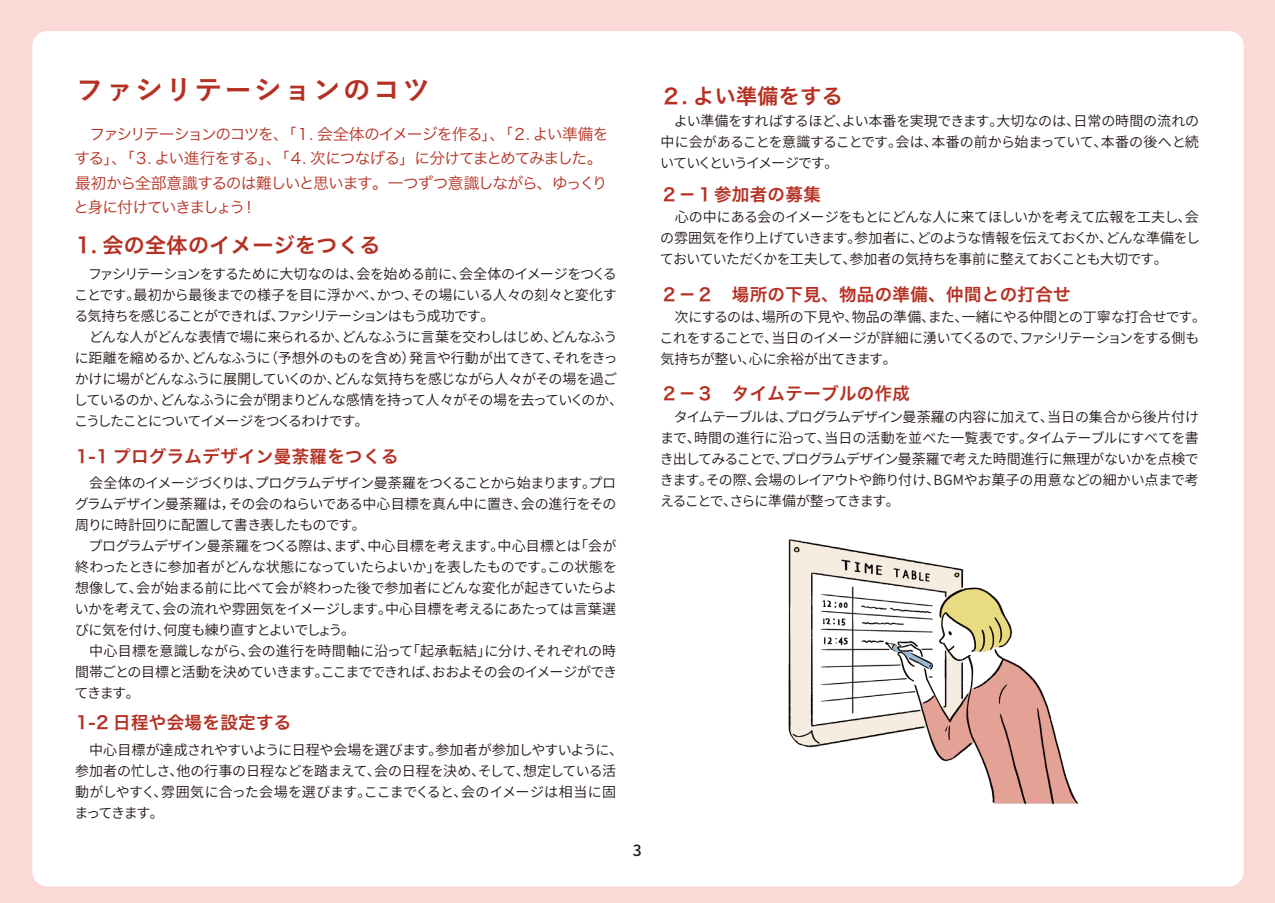
<style>
.page{position:relative;width:1275px;height:903px;background:#fad9d7}
.page>*{position:absolute;margin:0;border:0;box-sizing:border-box;transform-origin:0 0}
.t1{font:700 28px "Yu Go";letter-spacing:.06em;color:#b53022}
.t2{font:21px "Hira Kaku Pro W6";letter-spacing:.02em;color:#b53022}
.t3{font:17.5px "Hira Kaku Pro W6";letter-spacing:.02em;color:#b53022}
.t4{font:15.75px/24.5px "Hira Kaku Pro W3";letter-spacing:-.075em;color:#b53022}
.t5{font:14px/21px "Source Han Sans";letter-spacing:-.04em;color:#221815;text-align:justify}
.t6{font:14px/21px "Source Han Sans";letter-spacing:-.02em;color:#221815}
</style>
<div class="page">
<div style="left:32px;top:31px;width:1212px;height:855px;background:#fff;border-radius:15px"></div>
<img style="left:788px;top:539px;width:291px;height:266px">
<h1 class="t1" style="left:76px;top:74px;width:356px">ファシリテーションのコツ</h1>
<p class="t4" style="left:74px;top:121px;width:537px">　ファシリテーションのコツを、「１. 会全体のイメージを作る」、「２. よい準備をする」、「３. よい進行をする」、「４. 次につなげる」に分けてまとめてみました。最初から全部意識するのは難しいと思います。一つずつ意識しながら、ゆっくりと身に付けていきましょう！</p>
<h2 class="t2" style="left:76px;top:226px;width:306px">1. 会の全体のイメージをつくる</h2>
<p class="t5" style="left:74px;top:263px;width:551px;text-align:left">　ファシリテーションをするために大切なのは、会を始める前に、会全体のイメージをつくることです。最初から最後までの様子を目に浮かべ、かつ、その場にいる人々の刻々と変化する気持ちを感じることができれば、ファシリテーションはもう成功です。<br>　どんな人がどんな表情で場に来られるか、どんなふうに言葉を交わしはじめ、どんなふうに距離を縮めるか、どんなふうに（予想外のものを含め）発言や行動が出てきて、それをきっかけに場がどんなふうに展開していくのか、どんな気持ちを感じながら人々がその場を過ごしているのか、どんなふうに会が閉まりどんな感情を持って人々がその場を去っていくのか、こうしたことについてイメージをつくるわけです。</p>
<p class="t3" style="left:76px;top:440px;width:324px">1-1 プログラムデザイン曼荼羅をつくる</p>
<p class="t5" style="left:74px;top:473px;width:544px;text-align:left">　会全体のイメージづくりは、プログラムデザイン曼荼羅をつくることから始まります。プログラムデザイン曼荼羅は，その会のねらいである中心目標を真ん中に置き、会の進行をその周りに時計回りに配置して書き表したものです。<br>　プログラムデザイン曼荼羅をつくる際は、まず、中心目標を考えます。中心目標とは「会が終わったときに参加者がどんな状態になっていたらよいか」を表したものです。この状態を想像して、会が始まる前に比べて会が終わった後で参加者にどんな変化が起きていたらよいかを考えて、会の流れや雰囲気をイメージします。中心目標を考えるにあたっては言葉選びに気を付け、何度も練り直すとよいでしょう。<br>　中心目標を意識しながら、会の進行を時間軸に沿って「起承転結」に分け、それぞれの時間帯ごとの目標と活動を決めていきます。ここまでできれば、おおよその会のイメージができてきます。</p>
<p class="t3" style="left:76px;top:707px;width:217px">1-2 日程や会場を設定する</p>
<p class="t6" style="left:75px;top:739px;width:550px">　中心目標が達成されやすいように日程や会場を選びます。参加者が参加しやすいように、参加者の忙しさ、他の行事の日程などを踏まえて、会の日程を決め、そして、想定している活動がしやすく、雰囲気に合った会場を選びます。ここまでくると、会のイメージは相当に固まってきます。</p>
<h2 class="t2" style="left:660px;top:77px;width:184px">２. よい準備をする</h2>
<p class="t5" style="left:660px;top:111px;width:540px">　よい準備をすればするほど、よい本番を実現できます。大切なのは、日常の時間の流れの中に会があることを意識することです。会は、本番の前から始まっていて、本番の後へと続いていくというイメージです。</p>
<p class="t3" style="left:660px;top:178px;width:162px">２－１参加者の募集</p>
<p class="t5" style="left:660px;top:207px;width:542px">　心の中にある会のイメージをもとにどんな人に来てほしいかを考えて広報を工夫し、会の雰囲気を作り上げていきます。参加者に、どのような情報を伝えておくか、どんな準備をしておいていただくかを工夫して、参加者の気持ちを事前に整えておくことも大切です。</p>
<p class="t3" style="left:660px;top:278px;width:412px">２－２　場所の下見、物品の準備、仲間との打合せ</p>
<p class="t5" style="left:659px;top:307px;width:548px;text-align:left">　次にするのは、場所の下見や、物品の準備、また、一緒にやる仲間との丁寧な打合せです。これをすることで、当日のイメージが詳細に湧いてくるので、ファシリテーションをする側も気持ちが整い、心に余裕が出てきます。</p>
<p class="t3" style="left:660px;top:378px;width:251px">２－３　タイムテーブルの作成</p>
<p class="t5" style="left:660px;top:407px;width:541px">　タイムテーブルは、プログラムデザイン曼荼羅の内容に加えて、当日の集合から後片付けまで、時間の進行に沿って、当日の活動を並べた一覧表です。タイムテーブルにすべてを書き出してみることで、プログラムデザイン曼荼羅で考えた時間進行に無理がないかを点検できます。その際、会場のレイアウトや飾り付け、BGMやお菓子の用意などの細かい点まで考えることで、さらに準備が整ってきます。</p>
</div>
